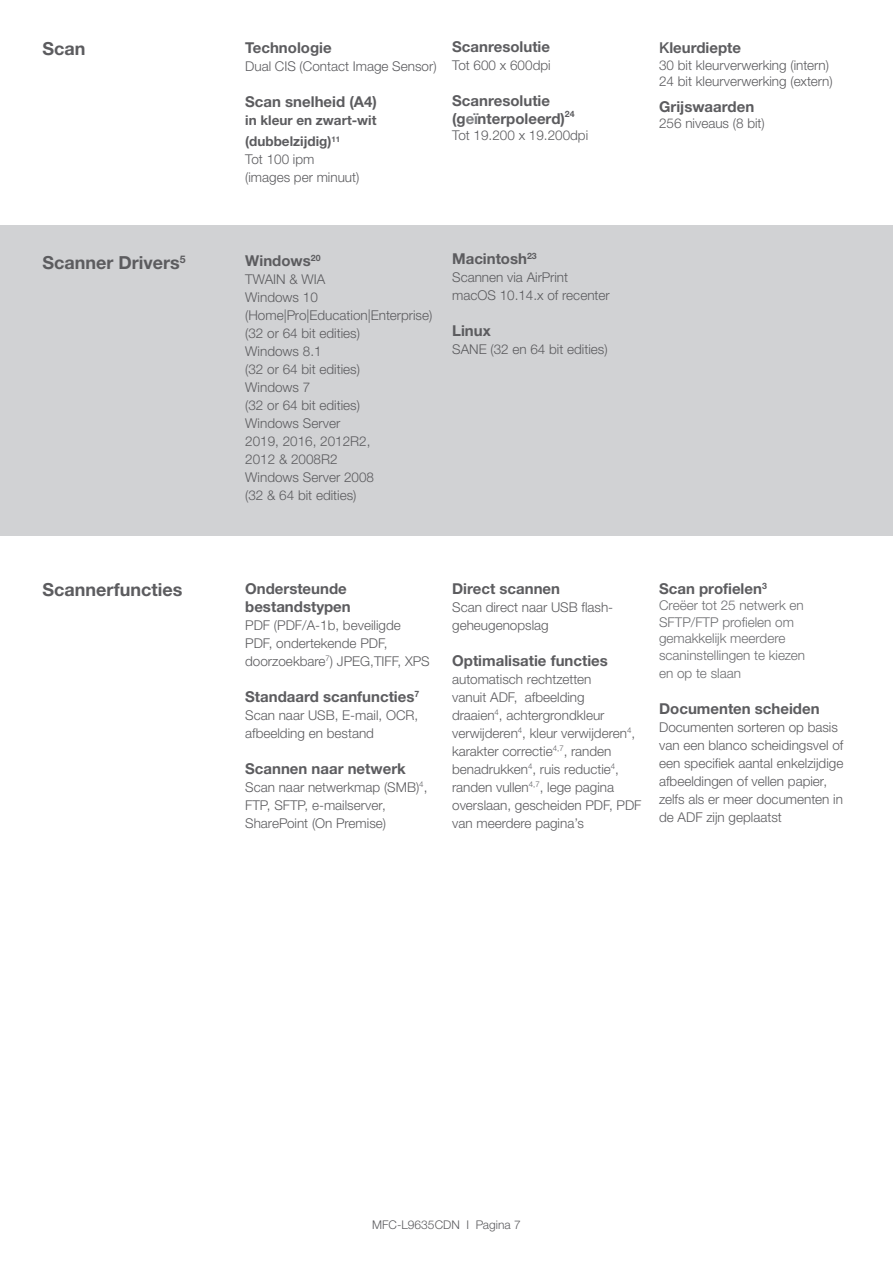
<style>
.page{position:relative;width:893px;height:1263px;background:#fff}
.page>*{position:absolute;margin:0;border:0;box-sizing:border-box;transform-origin:0 0}
.Body{font:700 18px "Helvetica Neue LTW1 G";color:#5c5c5f}
.Body-2{font:700 15px/18px "Helvetica Neue LTW1 G";color:#5c5c5f}
.Body-3{font:300 13.5px/18px "Helvetica Neue LTW1 G";color:#5c5c5f}
.Body-4{font:300 13.5px/16.5px "Helvetica Neue LTW1 G";color:#6c6d70}
.Body-5{font:700 13.5px "Helvetica Neue LTW1 G";color:#5c5c5f}
.Body-6{font:300 12px "Helvetica Neue LTW1 G";color:#5c5c5f}
.s1{color:#7b7d80}
.s2{font-weight:500}
</style>
<div class="page">
<div style="left:0;top:225px;width:893px;height:311px;background:#d1d2d4"></div>
<p class="Body" style="left:43px;top:38px;width:45px">Scan</p>
<p class="Body-2" style="left:245px;top:39px;width:88px">Technologie</p>
<p class="Body-3" style="left:245px;top:57px;width:193px">Dual CIS (Contact Image Sensor)</p>
<p class="Body-2" style="left:245px;top:93px;width:133px">Scan snelheid (A4)</p>
<p class="Body-5" style="left:245px;top:112px;width:133px">in kleur en zwart-wit</p>
<p class="Body-5" style="left:245px;top:133px;width:96px">(dubbelzijdig)<sup>11</sup></p>
<p class="Body-3" style="left:245px;top:150px;width:71px">Tot 100 ipm</p>
<p class="Body-3" style="left:245px;top:168px;width:116px">(images per minuut)</p>
<p class="Body-2" style="left:452px;top:37px;width:99px">Scanresolutie</p>
<p class="Body-3" style="left:452px;top:56px;width:100px">Tot 600 x 600dpi</p>
<p class="Body-2" style="left:452px;top:91px;width:99px">Scanresolutie</p>
<p class="Body-2" style="left:452px;top:109px;width:124px">(g<span class="s1">eï</span>nterpoleerd)<sup>24</sup></p>
<p class="Body-3" style="left:452px;top:126px;width:138px">Tot 19.200 x 19.200dpi</p>
<p class="Body" style="left:43px;top:251px;width:145px">Scanner Drivers<sup>5</sup></p>
<p class="Body-2" style="left:245px;top:251px;width:77px">Windows<sup>20</sup></p>
<p class="Body-3" style="left:245px;top:270px;width:82px">TWAIN &amp; WIA</p>
<p class="Body-3" style="left:245px;top:288px;width:189px">Windows 10 (Home|Pro|Education|Enterprise)</p>
<p class="Body-3" style="left:245px;top:324px;width:116px">(32 or 64 bit edities)</p>
<p class="Body-3" style="left:245px;top:342px;width:78px">Windows 8.1</p>
<p class="Body-3" style="left:245px;top:360px;width:116px">(32 or 64 bit edities)</p>
<p class="Body-3" style="left:245px;top:378px;width:67px">Windows 7</p>
<p class="Body-3" style="left:245px;top:396px;width:116px">(32 or 64 bit edities)</p>
<p class="Body-3" style="left:245px;top:414px;width:97px">Windows Server</p>
<p class="Body-3" style="left:245px;top:432px;width:127px">2019, 2016, 2012R2,</p>
<p class="Body-3" style="left:245px;top:450px;width:94px">2012 &amp; 2008R2</p>
<p class="Body-3" style="left:245px;top:468px;width:130px">Windows Server 2008</p>
<p class="Body-3" style="left:245px;top:486px;width:113px">(32 &amp; 64 bit edities)</p>
<p class="Body-2" style="left:452px;top:250px;width:86px">Macintosh<sup>23</sup></p>
<p class="Body-3" style="left:452px;top:268px;width:118px">Scannen via AirPrint</p>
<p class="Body-3" style="left:452px;top:286px;width:159px">macOS 10.14.x of recenter</p>
<p class="Body-2" style="left:452px;top:322px;width:40px">Linux</p>
<p class="Body-3" style="left:452px;top:340px;width:157px">SANE (32 en 64 bit edities)</p>
<p class="Body-2" style="left:659px;top:39px;width:83px"><span class="s2">K</span>leurdiepte</p>
<p class="Body-3" style="left:659px;top:56px;width:171px">30 bit kleurverwerking (intern)</p>
<p class="Body-3" style="left:659px;top:72px;width:175px">24 bit kleurverwerking (extern)</p>
<p class="Body-2" style="left:659px;top:97px;width:97px">Grijswaarden</p>
<p class="Body-3" style="left:659px;top:114px;width:107px">256 niveaus (8 bit)</p>
<p class="Body" style="left:43px;top:578px;width:141px">Scannerfuncties</p>
<p class="Body-2" style="left:245px;top:579px;width:107px">Ondersteunde bestandstypen</p>
<p class="Body-3" style="left:245px;top:616px;width:186px">PDF (PDF/A-1b, beveiligde<br>PDF, ondertekende PDF, doorzoekbare<sup>7</sup>) JPEG,TIFF, XPS</p>
<p class="Body-2" style="left:245px;top:687px;width:176px">Standaard scanfuncties<sup>7</sup></p>
<p class="Body-3" style="left:245px;top:706px;width:175px">Scan naar USB, E-mail, OCR, afbeelding en bestand</p>
<p class="Body-2" style="left:245px;top:759px;width:162px">Scannen naar netwerk</p>
<p class="Body-3" style="left:245px;top:778px;width:184px">Scan naar netwerkmap (SMB)<sup>4</sup>,</p>
<p class="Body-3" style="left:245px;top:796px;width:142px">FTP, SFTP, e-mailserver,<br>SharePoint (On Premise)</p>
<p class="Body-2" style="left:452px;top:579px;width:109px">Direct scannen</p>
<p class="Body-3" style="left:452px;top:598px;width:163px">Scan direct naar USB flash&shy;geheugenopslag</p>
<p class="Body-2" style="left:452px;top:651px;width:157px">Optimalisatie functies</p>
<p class="Body-3" style="left:452px;top:670px;width:191px">automatisch rechtzetten<br>vanuit ADF, afbeelding<br>draaien<sup>4</sup>, achtergrondkleur verwijderen<sup>4</sup>, kleur verwijderen<sup>4</sup>, karakter correctie<sup>4,7</sup>, randen benadrukken<sup>4</sup>, ruis reductie<sup>4</sup>, randen vullen<sup>4,7</sup>, lege pagina overslaan, gescheiden PDF, PDF van meerdere pagina’s</p>
<p class="Body-2" style="left:659px;top:579px;width:109px">Scan profielen<sup>3</sup></p>
<p class="Body-4" style="left:659px;top:597px;width:146px">Creëer tot 25 netwerk en</p>
<p class="Body-4" style="left:659px;top:614px;width:148px">SFTP/FTP profielen om gemakkelijk meerdere scaninstellingen te kiezen</p>
<p class="Body-4" style="left:659px;top:665px;width:83px">en op te slaan</p>
<p class="Body-2" style="left:659px;top:699px;width:162px">Documenten scheiden</p>
<p class="Body-3" style="left:659px;top:718px;width:186px">Documenten sorteren op basis van een blanco scheidingsvel of een specifiek aantal enkelzijdige afbeeldingen of vellen papier, zelfs als er meer documenten in de ADF zijn geplaatst</p>
<p class="Body-6" style="left:372px;top:1217px;width:150px">MFC-L9635CDN I Pagina 7</p>
</div>
